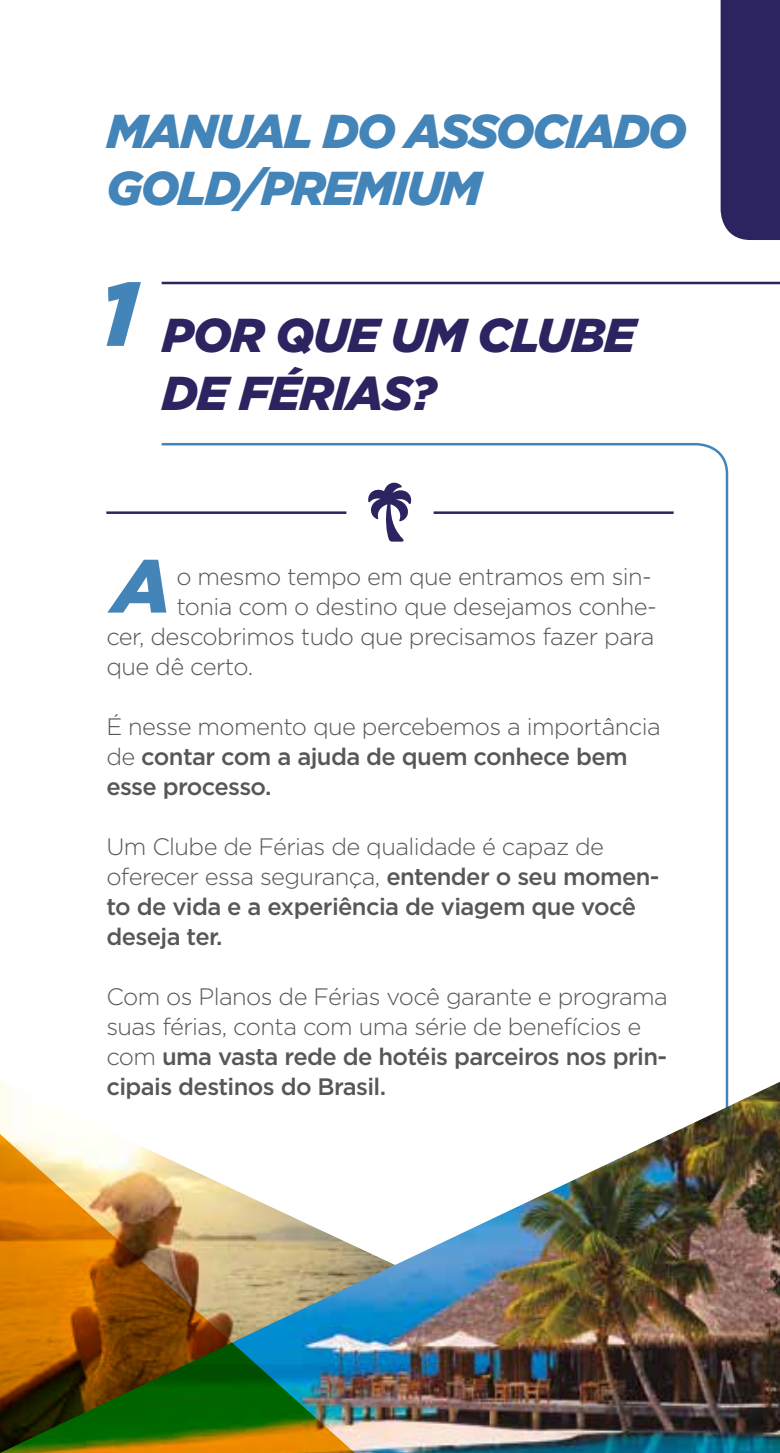
<style>
.page{position:relative;width:780px;height:1453px;background:#fff}
.page>*{position:absolute;margin:0;border:0;box-sizing:border-box;transform-origin:0 0}
.t1{font:italic 900 47.5px/57.5px "Gotham";letter-spacing:-.04em;color:#4384b9}
.t2{font:italic 900 47.5px/57.5px "Gotham";letter-spacing:-.025em;color:#2b2460}
.t3{font:300 23.75px/30px "Gotham";letter-spacing:-.025em;color:#575756}
.t4{font:500 23.75px/30px "Gotham";letter-spacing:-.025em;color:#575756}
.s1{font-weight:300}
.s2{font-weight:500}
</style>
<div class="page">
<div style="left:720px;top:0;width:60px;height:240px;background:#2b2460"></div>
<svg style="left:159px;top:443px;width:570px;height:639px"></svg>
<hr style="left:162px;top:282px;width:618px;height:2px;background:#2b2460">
<svg style="left:368px;top:482px;width:43px;height:60px"></svg>
<hr style="left:106px;top:511px;width:240px;height:3px;background:#2b2460">
<hr style="left:433px;top:511px;width:240px;height:3px;background:#2b2460">
<img style="left:0;top:1082px;width:780px;height:371px">
<img style="left:0;top:1134px;width:395px;height:319px">
<svg style="left:108px;top:560px;width:58px;height:52px"></svg>
<svg style="left:106px;top:282px;width:35px;height:64px"></svg>
<h1 class="t1" style="left:106px;top:102px;width:581px">MANUAL DO ASSOCIADO<br>GOLD/PREMIUM</h1>
<h1 class="t2" style="left:162px;top:306px;width:476px">POR QUE UM CLUBE<br>DE FÉRIAS?</h1>
<p class="t3" style="left:176px;top:561px;width:477px">o mesmo tempo em que entramos em sin-</p>
<p class="t3" style="left:176px;top:591px;width:482px">tonia com o destino que desejamos conhe-</p>
<p class="t3" style="left:106px;top:621px;width:549px">cer, descobrimos tudo que precisamos fazer para</p>
<p class="t3" style="left:106px;top:651px;width:148px">que dê certo.</p>
<p class="t4" style="left:106px;top:711px;width:556px"><span class="s1">É nesse momento que percebemos a importância de</span> contar com a ajuda de quem conhece bem esse processo.</p>
<p class="t4" style="left:106px;top:831px;width:554px"><span class="s1">Um Clube de Férias de qualidade é capaz de oferecer essa segurança,</span> entender o seu momen&shy;to de vida e a experiência de viagem que você deseja ter.</p>
<p class="t3" style="left:106px;top:981px;width:563px">Com os Planos de Férias você garante e programa suas férias, conta com uma série de benefícios e com <span class="s2">uma vasta rede de hotéis parceiros nos prin&shy;cipais destinos do Brasil.</span></p>
</div>
